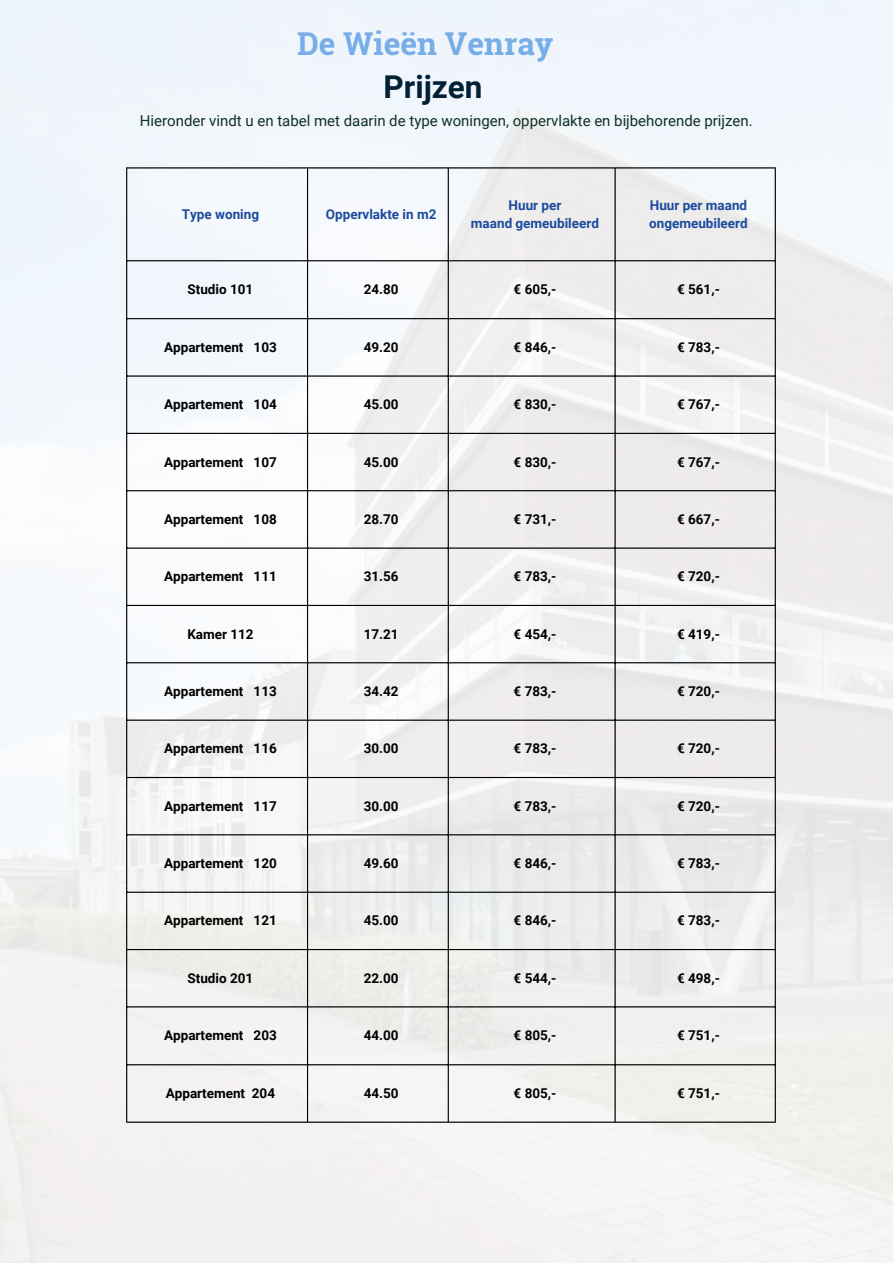
<style>
.page{position:relative;width:893px;height:1264px;background:#fff}
.page>*{position:absolute;margin:0;border:0;box-sizing:border-box;transform-origin:0 0}
.t1{font:700 31.5px "Roboto Slab";color:#77aee7}
.t2{font:700 31.5px "Roboto";color:#022135}
.t3{font:15px "Roboto";color:#0e3025}
.t4{font:700 13.5px "Roboto";color:#000}
.t5{font:700 13.5px/18px "Roboto";color:#1b4b9d;text-align:center}
</style>
<div class="page">
<img style="left:0;top:0;width:892px;height:1262px">
<hr style="left:126px;top:168px;width:1px;height:953px;background:#000">
<hr style="left:307px;top:168px;width:1px;height:953px;background:#000">
<hr style="left:447px;top:168px;width:2px;height:953px;background:#000">
<hr style="left:614px;top:168px;width:1px;height:953px;background:#000">
<hr style="left:774px;top:168px;width:1px;height:953px;background:#000">
<hr style="left:126px;top:167px;width:649px;height:1px;background:#000">
<hr style="left:126px;top:260px;width:649px;height:1px;background:#000">
<hr style="left:126px;top:318px;width:649px;height:1px;background:#000">
<hr style="left:126px;top:375px;width:649px;height:1px;background:#000">
<hr style="left:126px;top:433px;width:649px;height:1px;background:#000">
<hr style="left:126px;top:490px;width:649px;height:1px;background:#000">
<hr style="left:126px;top:547px;width:649px;height:1px;background:#000">
<hr style="left:126px;top:605px;width:649px;height:1px;background:#000">
<hr style="left:126px;top:662px;width:649px;height:1px;background:#000">
<hr style="left:126px;top:719px;width:649px;height:1px;background:#000">
<hr style="left:126px;top:777px;width:649px;height:1px;background:#000">
<hr style="left:126px;top:834px;width:649px;height:1px;background:#000">
<hr style="left:126px;top:891px;width:649px;height:1px;background:#000">
<hr style="left:126px;top:949px;width:649px;height:1px;background:#000">
<hr style="left:126px;top:1006px;width:649px;height:1px;background:#000">
<hr style="left:126px;top:1064px;width:649px;height:1px;background:#000">
<hr style="left:126px;top:1121px;width:649px;height:1px;background:#000">
<h1 class="t1" style="left:297px;top:22px;width:258px">De Wieën Venray</h1>
<h1 class="t2" style="left:383px;top:68px;width:100px">Prijzen</h1>
<p class="t3" style="left:140px;top:112px;width:614px">Hieronder vindt u en tabel met daarin de type woningen, oppervlakte en bijbehorende prijzen.</p>
<p class="t5" style="left:182px;top:205px;width:79px">Type woning</p>
<p class="t5" style="left:326px;top:205px;width:112px">Oppervlakte in m2</p>
<p class="t5" style="left:471px;top:196px;width:129px">Huur per<br>maand gemeubileerd</p>
<p class="t5" style="left:649px;top:196px;width:100px;text-align:left">Huur per maand ongemeubileerd</p>
<p class="t4" style="left:187px;top:281px;width:67px">Studio 101</p>
<p class="t4" style="left:364px;top:281px;width:36px">24.80</p>
<p class="t4" style="left:513px;top:281px;width:44px">€ 605,-</p>
<p class="t4" style="left:677px;top:281px;width:44px">€ 561,-</p>
<p class="t4" style="left:164px;top:339px;width:114px">Appartement 103</p>
<p class="t4" style="left:364px;top:339px;width:36px">49.20</p>
<p class="t4" style="left:513px;top:339px;width:44px">€ 846,-</p>
<p class="t4" style="left:677px;top:339px;width:44px">€ 783,-</p>
<p class="t4" style="left:164px;top:396px;width:114px">Appartement 104</p>
<p class="t4" style="left:364px;top:396px;width:36px">45.00</p>
<p class="t4" style="left:513px;top:396px;width:44px">€ 830,-</p>
<p class="t4" style="left:677px;top:396px;width:44px">€ 767,-</p>
<p class="t4" style="left:164px;top:454px;width:114px">Appartement 107</p>
<p class="t4" style="left:364px;top:454px;width:36px">45.00</p>
<p class="t4" style="left:513px;top:454px;width:44px">€ 830,-</p>
<p class="t4" style="left:677px;top:454px;width:44px">€ 767,-</p>
<p class="t4" style="left:164px;top:511px;width:114px">Appartement 108</p>
<p class="t4" style="left:364px;top:511px;width:36px">28.70</p>
<p class="t4" style="left:513px;top:511px;width:44px">€ 731,-</p>
<p class="t4" style="left:677px;top:511px;width:44px">€ 667,-</p>
<p class="t4" style="left:164px;top:568px;width:114px">Appartement 111</p>
<p class="t4" style="left:364px;top:568px;width:36px">31.56</p>
<p class="t4" style="left:513px;top:568px;width:44px">€ 783,-</p>
<p class="t4" style="left:677px;top:568px;width:44px">€ 720,-</p>
<p class="t4" style="left:187px;top:626px;width:68px">Kamer 112</p>
<p class="t4" style="left:364px;top:626px;width:36px">17.21</p>
<p class="t4" style="left:513px;top:626px;width:44px">€ 454,-</p>
<p class="t4" style="left:677px;top:626px;width:44px">€ 419,-</p>
<p class="t4" style="left:164px;top:683px;width:114px">Appartement 113</p>
<p class="t4" style="left:364px;top:683px;width:36px">34.42</p>
<p class="t4" style="left:513px;top:683px;width:44px">€ 783,-</p>
<p class="t4" style="left:677px;top:683px;width:44px">€ 720,-</p>
<p class="t4" style="left:164px;top:740px;width:114px">Appartement 116</p>
<p class="t4" style="left:364px;top:740px;width:36px">30.00</p>
<p class="t4" style="left:513px;top:740px;width:44px">€ 783,-</p>
<p class="t4" style="left:677px;top:740px;width:44px">€ 720,-</p>
<p class="t4" style="left:164px;top:798px;width:114px">Appartement 117</p>
<p class="t4" style="left:364px;top:798px;width:36px">30.00</p>
<p class="t4" style="left:513px;top:798px;width:44px">€ 783,-</p>
<p class="t4" style="left:677px;top:798px;width:44px">€ 720,-</p>
<p class="t4" style="left:164px;top:855px;width:114px">Appartement 120</p>
<p class="t4" style="left:364px;top:855px;width:36px">49.60</p>
<p class="t4" style="left:513px;top:855px;width:44px">€ 846,-</p>
<p class="t4" style="left:677px;top:855px;width:44px">€ 783,-</p>
<p class="t4" style="left:164px;top:912px;width:114px">Appartement 121</p>
<p class="t4" style="left:364px;top:912px;width:36px">45.00</p>
<p class="t4" style="left:513px;top:912px;width:44px">€ 846,-</p>
<p class="t4" style="left:677px;top:912px;width:44px">€ 783,-</p>
<p class="t4" style="left:187px;top:970px;width:67px">Studio 201</p>
<p class="t4" style="left:364px;top:970px;width:36px">22.00</p>
<p class="t4" style="left:513px;top:970px;width:44px">€ 544,-</p>
<p class="t4" style="left:677px;top:970px;width:44px">€ 498,-</p>
<p class="t4" style="left:164px;top:1027px;width:114px">Appartement 203</p>
<p class="t4" style="left:364px;top:1027px;width:36px">44.00</p>
<p class="t4" style="left:513px;top:1027px;width:44px">€ 805,-</p>
<p class="t4" style="left:677px;top:1027px;width:44px">€ 751,-</p>
<p class="t4" style="left:166px;top:1085px;width:111px">Appartement 204</p>
<p class="t4" style="left:364px;top:1085px;width:36px">44.50</p>
<p class="t4" style="left:513px;top:1085px;width:44px">€ 805,-</p>
<p class="t4" style="left:677px;top:1085px;width:44px">€ 751,-</p>
</div>
